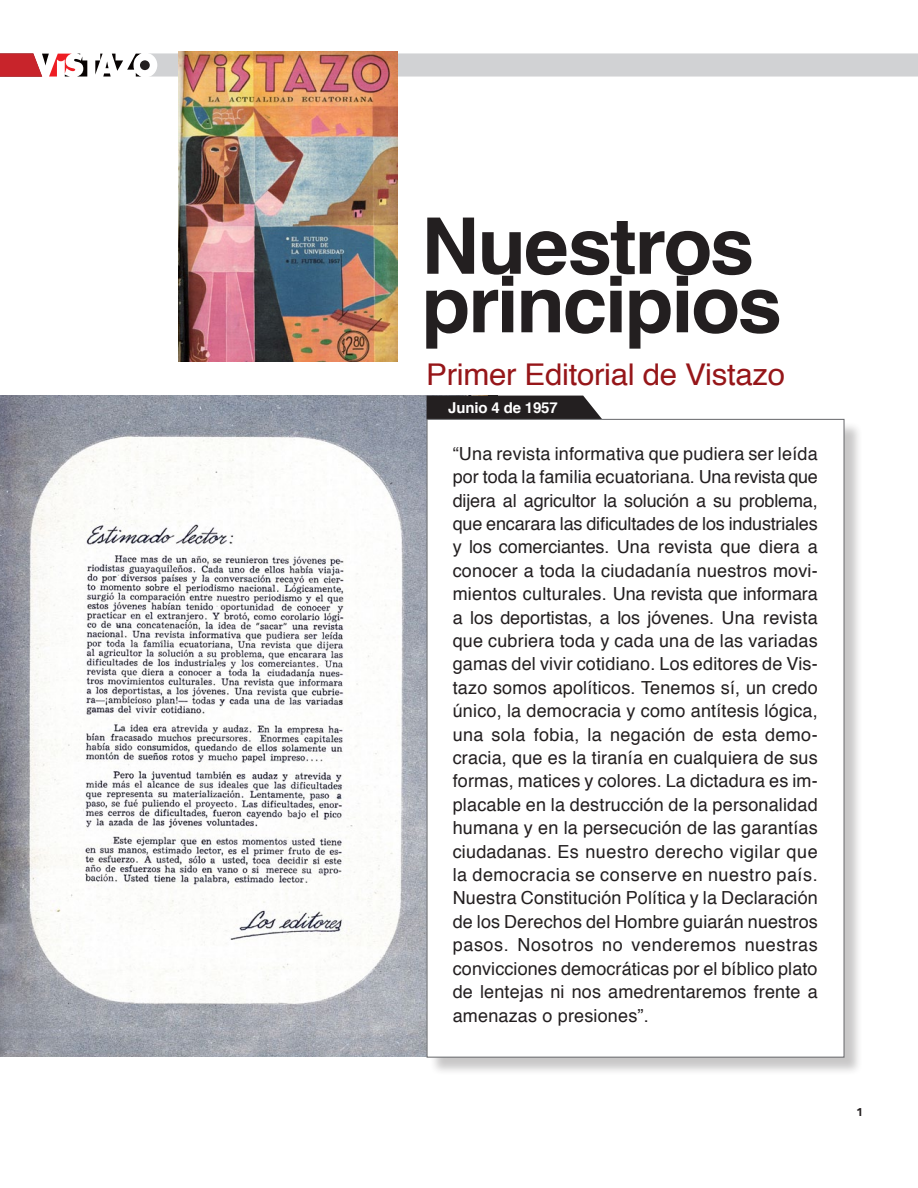
<style>
.page{position:relative;width:918px;height:1188px;background:#fff}
.page>*{position:absolute;margin:0;border:0;box-sizing:border-box;transform-origin:0 0}
.t1{font:700 78px/58.5px "Helvetica";letter-spacing:-.03em;color:#231f20}
.t2{font:30px "Helvetica";letter-spacing:-.01em;color:#961619;scale:1.04 1}
.t3{font:18px/23.4px "Helvetica";letter-spacing:.01em;color:#231f20;text-align:justify}
.t4{font:700 15px "Helvetica";letter-spacing:-.01em;color:#fff}
.t5{font:800 12px "Titillium Text 22 L";color:#231f20}
</style>
<div class="page">
<img style="left:0;top:395px;width:488px;height:662px">
<svg style="left:427px;top:396px;width:175px;height:23px;background:#2f2b2c"></svg>
<div style="left:429px;top:421px;width:434px;height:655px;background:#231f20;opacity:.25"></div>
<div style="left:427px;top:419px;width:417px;height:638px;background:#fff"></div>
<div style="left:148px;top:53px;width:770px;height:24px;background:#d1d2d4"></div>
<div style="left:134px;top:53px;width:23px;height:24px;background:#fff;border-radius:50%"></div>
<svg style="left:140px;top:60px;width:10px;height:10px"></svg>
<svg style="left:0;top:53px;width:146px;height:24px"></svg>
<img style="left:178px;top:51px;width:220px;height:310px">
<h1 class="t1" style="left:421px;top:218px;width:362px">Nuestros principios</h1>
<h2 class="t2" style="left:426px;top:351px;width:347px">Primer Editorial de Vistazo</h2>
<p class="t4" style="left:448px;top:395px;width:111px">Junio 4 de 1957</p>
<p class="t3" style="left:453px;top:442px;width:367px">“Una revista informativa que pudiera ser leída por toda la familia ecuatoriana. Una revista que dijera al agricultor la solución a su problema, que encarara las dificultades de los industriales y los comerciantes. Una revista que diera a conocer a toda la ciudadanía nuestros movi&shy;mientos culturales. Una revista que informara a los deportistas, a los jóvenes. Una revista que cubriera toda y cada una de las variadas gamas del vivir cotidiano. Los editores de Vis&shy;tazo somos apolíticos. Tenemos sí, un credo único, la democracia y como antítesis lógica, una sola fobia, la negación de esta demo&shy;cracia, que es la tiranía en cualquiera de sus formas, matices y colores. La dictadura es im&shy;placable en la destrucción de la personalidad humana y en la persecución de las garantías ciudadanas. Es nuestro derecho vigilar que la democracia se conserve en nuestro país.<br>Nuestra Constitución Política y la Declaración de los Derechos del Hombre guiarán nuestros pasos. Nosotros no venderemos nuestras convicciones democráticas por el bíblico plato de lentejas ni nos amedrentaremos frente a amenazas o presiones”.</p>
<p class="t5" style="left:857px;top:1103px;width:8px">1</p>
</div>
